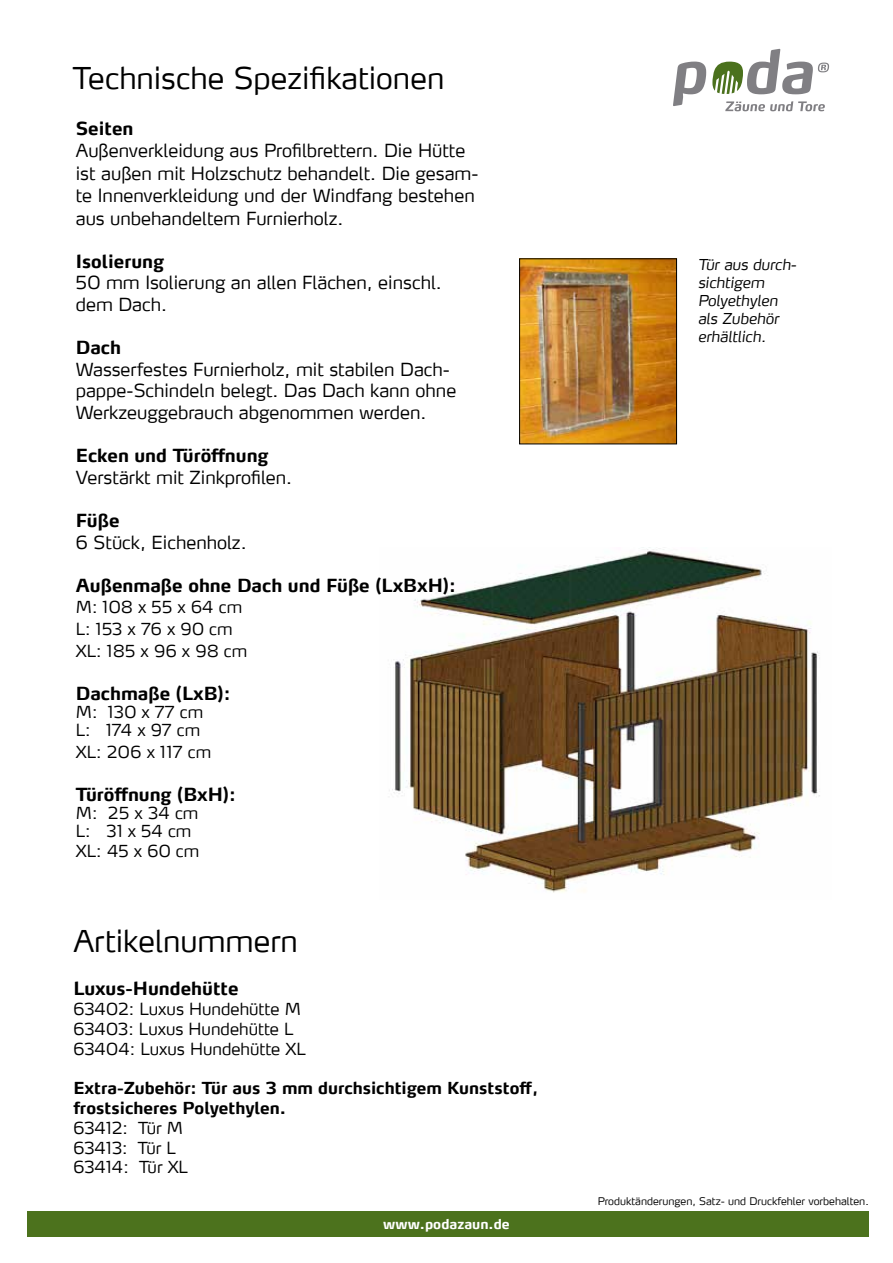
<style>
.page{position:relative;width:893px;height:1263px;background:#fff}
.page>*{position:absolute;margin:0;border:0;box-sizing:border-box;transform-origin:0 0}
.t1{font:300 30px "Max";color:#000}
.t2{font:300 30px "Max LF";color:#000}
.t3{font:300 18px/22.5px "Max LF";color:#000}
.t4{font:700 18px "Max LF";color:#000}
.t5{font:300 16.5px/19.8px "Max LF";color:#000}
.t6{font:700 16.5px/19.8px "Max LF";color:#000}
.t7{font:300 16.5px/21.6px "Max LF";letter-spacing:.02em;color:#000}
.t8{font:300 16.5px "Max LF";letter-spacing:.025em;color:#000}
.t9{font:italic 300 15px/18px "Max";color:#000}
.t10{font:700 13.5px "Max";color:#fff}
.t11{font:300 10.5px "Max";color:#000}
</style>
<div class="page">
<div style="left:27px;top:1211px;width:842px;height:26px;background:#4c721d"></div>
<svg style="left:673px;top:62px;width:33px;height:44px"></svg>
<svg style="left:725px;top:101px;width:100px;height:10px"></svg>
<svg style="left:712px;top:49px;width:117px;height:45px"></svg>
<img style="left:389px;top:547px;width:431px;height:346px">
<img style="left:521px;top:261px;width:154px;height:181px">
<div style="left:519px;top:259px;width:158px;height:185px;border:1px solid #000"></div>
<h1 class="t1" style="left:73px;top:59px;width:373px">Technische Spezifikationen</h1>
<p class="t4" style="left:76px;top:117px;width:59px">Seiten</p>
<p class="t3" style="left:76px;top:139px;width:404px">Außenverkleidung aus Profilbrettern. Die Hütte ist außen mit Holzschutz behandelt. Die gesam&shy;te Innenverkleidung und der Windfang bestehen aus unbehandeltem Furnierholz.</p>
<p class="t4" style="left:76px;top:250px;width:90px">Isolierung</p>
<p class="t3" style="left:76px;top:272px;width:367px;line-height:21.6px">50 mm Isolierung an allen Flächen, einschl. dem Dach.</p>
<p class="t4" style="left:76px;top:336px;width:47px">Dach</p>
<p class="t3" style="left:76px;top:358px;width:382px;line-height:21.6px">Wasserfestes Furnierholz, mit stabilen Dach&shy;pappe-Schindeln belegt. Das Dach kann ohne<br>Werkzeuggebrauch abgenommen werden.</p>
<p class="t4" style="left:76px;top:444px;width:194px">Ecken und Türöffnung</p>
<p class="t3" style="left:76px;top:466px;width:218px">Verstärkt mit Zinkprofilen.</p>
<p class="t4" style="left:76px;top:509px;width:45px">Füße</p>
<p class="t3" style="left:76px;top:530px;width:172px">6 Stück, Eichenholz.</p>
<p class="t4" style="left:76px;top:574px;width:381px">Außenmaße ohne Dach und Füße (LxBxH):</p>
<p class="t7" style="left:76px;top:596px;width:173px">M: 108 x 55 x 64 cm<br>L: 153 x 76 x 90 cm<br>XL: 185 x 96 x 98 cm</p>
<p class="t4" style="left:76px;top:682px;width:156px">Dachmaße (LxB):</p>
<p class="t5" style="left:76px;top:702px;width:129px;line-height:18px">M: 130 x 77 cm<br>L: 174 x 97 cm</p>
<p class="t8" style="left:76px;top:741px;width:137px">XL: 206 x 117 cm</p>
<p class="t4" style="left:76px;top:783px;width:162px">Türöffnung (BxH):</p>
<p class="t5" style="left:76px;top:803px;width:124px;line-height:18px">M: 25 x 34 cm<br>L: 31 x 54 cm</p>
<p class="t5" style="left:76px;top:840px;width:125px">XL: 45 x 60 cm</p>
<h1 class="t2" style="left:73px;top:922px;width:226px">Artikelnummern</h1>
<p class="t4" style="left:73px;top:977px;width:167px">Luxus-Hundehütte</p>
<p class="t5" style="left:73px;top:999px;width:234px">63402: Luxus Hundehütte M<br>63403: Luxus Hundehütte L<br>63404: Luxus Hundehütte XL</p>
<p class="t6" style="left:73px;top:1078px;width:466px">Extra-Zubehör: Tür aus 3 mm durchsichtigem Kunststoff, frostsicheres Polyethylen.</p>
<p class="t5" style="left:73px;top:1117px;width:116px">63412: Tür M<br>63413: Tür L<br>63414: Tür XL</p>
<p class="t10" style="left:383px;top:1215px;width:128px">www.podazaun.de</p>
<p class="t9" style="left:698px;top:255px;width:100px">Tür aus durch&shy;sichtigem<br>Polyethylen als Zubehör erhältlich.</p>
<p class="t11" style="left:598px;top:1194px;width:273px">Produktänderungen, Satz- und Druckfehler vorbehalten.</p>
</div>
